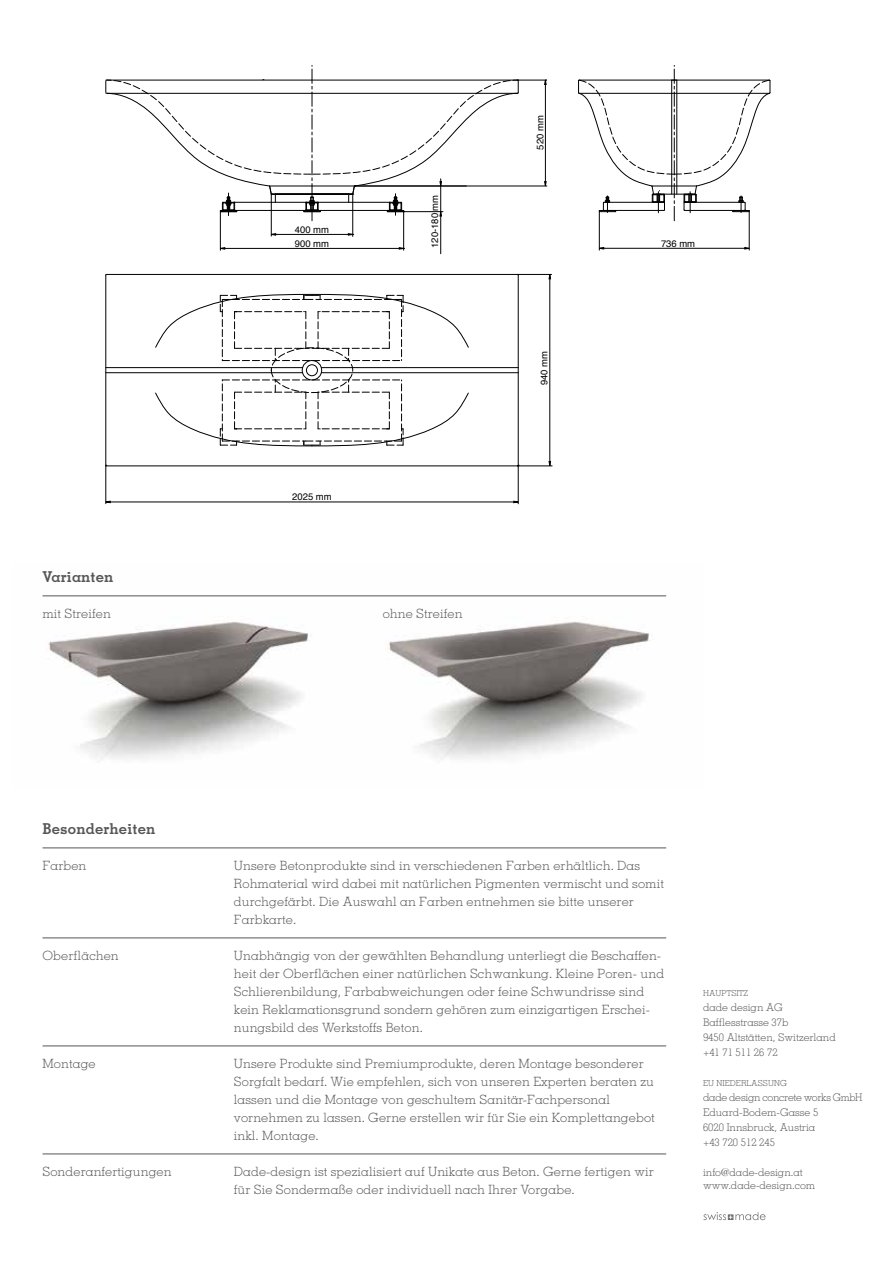
<style>
.page{position:relative;width:893px;height:1263px;background:#fff}
.page>*{position:absolute;margin:0;border:0;box-sizing:border-box;transform-origin:0 0}
.t1{font:700 15px "Memphis LT Std";letter-spacing:.01em;color:#565656}
.t2{font:300 12.75px/18px "Memphis LT Std";letter-spacing:.01em;color:#565656}
.t3{font:300 10.5px/15px "Memphis LT Std";color:#565656}
.t4{font:9.45px "Helvetica";color:#000}
.t5{font:300 8.25px "Memphis LT Std";letter-spacing:.01em;color:#565656}
</style>
<div class="page">
<img style="left:363px;top:595px;width:304px;height:164px">
<img style="left:42px;top:595px;width:321px;height:164px">
<svg style="left:703px;top:1212px;width:63px;height:8px"></svg>
<hr style="left:43px;top:596px;width:623px;height:1px;background:#565656">
<hr style="left:43px;top:848px;width:623px;height:1px;background:#565656">
<hr style="left:43px;top:938px;width:623px;height:1px;background:#565656">
<hr style="left:43px;top:1046px;width:623px;height:1px;background:#565656">
<hr style="left:43px;top:1154px;width:623px;height:1px;background:#565656">
<hr style="left:106px;top:465px;width:1px;height:39px;background:#000">
<hr style="left:518px;top:465px;width:1px;height:39px;background:#000">
<hr style="left:106px;top:502px;width:412px;height:1px;background:#000">
<hr style="left:518px;top:274px;width:34px;height:1px;background:#000">
<hr style="left:518px;top:466px;width:34px;height:1px;background:#000">
<hr style="left:550px;top:275px;width:1px;height:190px;background:#000">
<svg style="left:105px;top:274px;width:414px;height:193px"></svg>
<hr style="left:271px;top:194px;width:1px;height:42px;background:#000">
<hr style="left:352px;top:194px;width:1px;height:42px;background:#000">
<hr style="left:272px;top:234px;width:80px;height:1px;background:#000">
<hr style="left:440px;top:179px;width:1px;height:75px;background:#000">
<hr style="left:220px;top:212px;width:1px;height:38px;background:#000">
<hr style="left:403px;top:212px;width:1px;height:38px;background:#000">
<hr style="left:221px;top:248px;width:182px;height:1px;background:#000">
<svg style="left:219px;top:247px;width:6px;height:3px"></svg>
<svg style="left:270px;top:233px;width:6px;height:3px"></svg>
<svg style="left:348px;top:233px;width:7px;height:3px"></svg>
<svg style="left:399px;top:247px;width:6px;height:3px"></svg>
<hr style="left:599px;top:212px;width:1px;height:38px;background:#000">
<hr style="left:749px;top:212px;width:1px;height:38px;background:#000">
<hr style="left:600px;top:248px;width:146px;height:1px;background:#000">
<svg style="left:578px;top:65px;width:193px;height:156px"></svg>
<svg style="left:105px;top:65px;width:442px;height:156px"></svg>
<p class="t4" style="left:295px;top:222px;width:36px">400 mm</p>
<p class="t4" style="left:295px;top:236px;width:36px">900 mm</p>
<p class="t4" style="left:292px;top:489px;width:41px">2025 mm</p>
<p class="t4" style="left:428px;top:248px;width:55px;rotate:-90deg">120-180 mm</p>
<p class="t1" style="left:43px;top:568px;width:72px">Varianten</p>
<p class="t2" style="left:43px;top:605px;width:70px">mit Streifen</p>
<p class="t2" style="left:383px;top:605px;width:81px">ohne Streifen</p>
<p class="t4" style="left:533px;top:150px;width:36px;rotate:-90deg">520 mm</p>
<p class="t4" style="left:537px;top:385px;width:36px;rotate:-90deg">940 mm</p>
<p class="t4" style="left:661px;top:236px;width:36px">736 mm</p>
<p class="t1" style="left:43px;top:820px;width:114px">Besonderheiten</p>
<p class="t2" style="left:43px;top:857px;width:45px">Farben</p>
<p class="t2" style="left:234px;top:857px;width:432px">Unsere Betonprodukte sind in verschiedenen Farben erhältlich. Das Rohmaterial wird dabei mit natürlichen Pigmenten vermischt und somit durchgefärbt. Die Auswahl an Farben entnehmen sie bitte unserer Farbkarte.</p>
<p class="t2" style="left:43px;top:947px;width:78px">Oberflächen</p>
<p class="t2" style="left:234px;top:947px;width:432px">Unabhängig von der gewählten Behandlung unterliegt die Beschaffen&shy;heit der Oberflächen einer natürlichen Schwankung. Kleine Poren- und Schlierenbildung, Farbabweichungen oder feine Schwundrisse sind kein Reklamationsgrund sondern gehören zum einzigartigen Erschei&shy;nungsbild des Werkstoffs Beton.</p>
<p class="t2" style="left:43px;top:1055px;width:55px">Montage</p>
<p class="t2" style="left:234px;top:1055px;width:422px">Unsere Produkte sind Premiumprodukte, deren Montage besonderer Sorgfalt bedarf. Wie empfehlen, sich von unseren Experten beraten zu lassen und die Montage von geschultem Sanitär-Fachpersonal vornehmen zu lassen. Gerne erstellen wir für Sie ein Komplettangebot inkl. Montage.</p>
<p class="t2" style="left:43px;top:1163px;width:131px">Sonderanfertigungen</p>
<p class="t2" style="left:234px;top:1163px;width:421px">Dade-design ist spezialisiert auf Unikate aus Beton. Gerne fertigen wir für Sie Sondermaße oder individuell nach Ihrer Vorgabe.</p>
<p class="t5" style="left:703px;top:988px;width:47px">HAUPTSITZ</p>
<p class="t3" style="left:703px;top:999px;width:134px">dade design AG<br>Bafflesstrasse 37b<br>9450 Altstätten, Switzerland +41 71 511 26 72</p>
<p class="t5" style="left:703px;top:1078px;width:85px">EU NIEDERLASSUNG</p>
<p class="t3" style="left:703px;top:1089px;width:161px">dade design concrete works GmbH<br>Eduard-Bodem-Gasse 5<br>6020 Innsbruck, Austria<br>+43 720 512 245</p>
<p class="t3" style="left:703px;top:1165px;width:114px;line-height:13.5px">info@dade-design.at www.dade-design.com</p>
</div>
